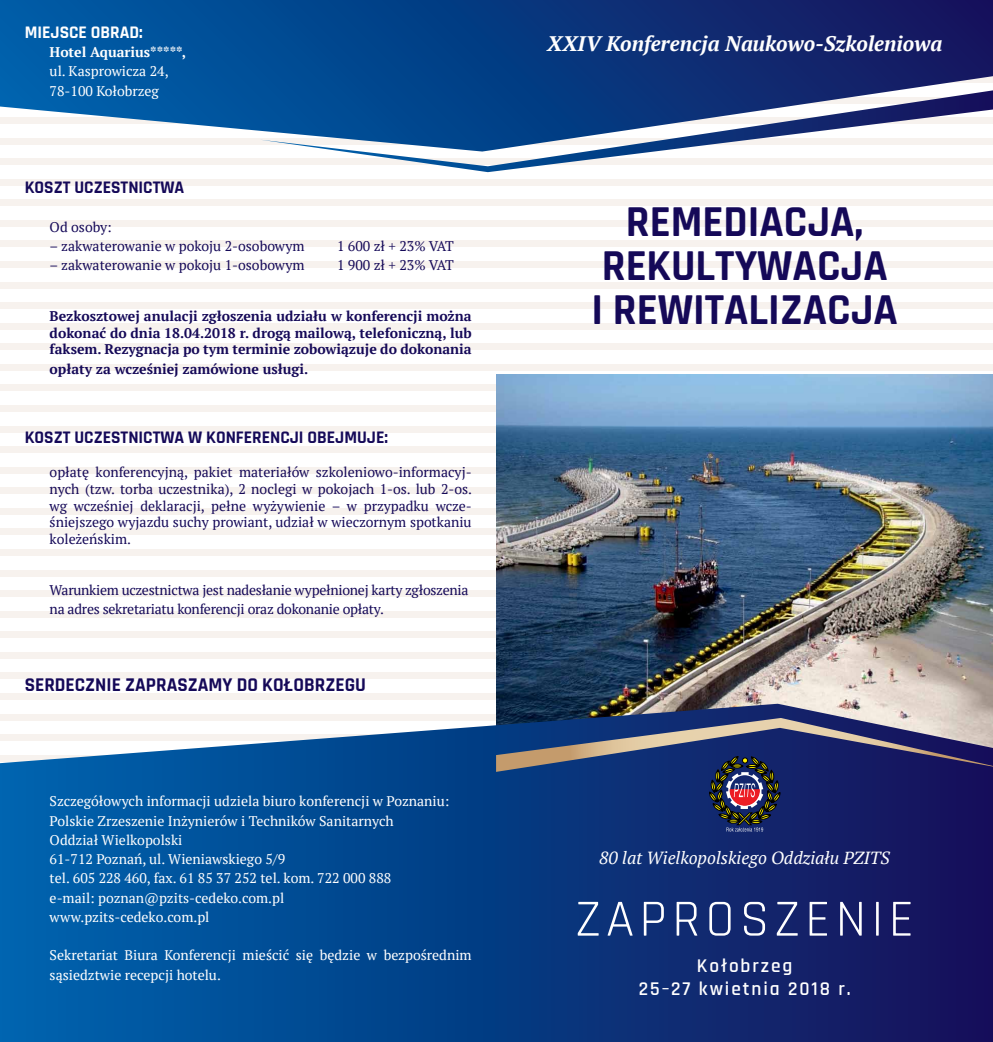
<style>
.page{position:relative;width:993px;height:1042px;background:#fff}
.page>*{position:absolute;margin:0;border:0;box-sizing:border-box;transform-origin:0 0}
.t1{font:52.5px "Rajdhani";letter-spacing:.1em;color:#fff}
.t2{font:700 43.75px/43.8px "Rajdhani";color:#150958}
.t3{font:italic 700 21px "PT Serif";color:#fff}
.t4{font:700 19.25px "Rajdhani";color:#150958}
.t5{font:600 19.25px/23.1px "Rajdhani";letter-spacing:.1em;color:#fff;text-align:center}
.t6{font:700 17.5px "Rajdhani";color:#150958}
.t7{font:italic 17.5px "PT Serif";color:#fff}
.t8{font:700 17.5px "Rajdhani";color:#fff}
.t9{font:14px/16.8px "PT Serif";letter-spacing:-.01em;color:#150958;text-align:justify}
.t10{font:14px/19.2px "PT Serif";color:#fff}
.t11{font:700 14px/16.8px "PT Serif";color:#150958;text-align:justify}
.t12{font:700 14px "PT Serif";color:#fff}
</style>
<div class="page">
<div style="left:0;top:158px;width:992px;height:7px;background:#f7f2ee"></div>
<div style="left:0;top:179px;width:992px;height:7px;background:#f7f2ee"></div>
<div style="left:0;top:199px;width:992px;height:7px;background:#f7f2ee"></div>
<div style="left:0;top:220px;width:992px;height:7px;background:#f7f2ee"></div>
<div style="left:0;top:241px;width:992px;height:6px;background:#f7f2ee"></div>
<div style="left:0;top:261px;width:992px;height:7px;background:#f7f2ee"></div>
<div style="left:0;top:282px;width:992px;height:6px;background:#f7f2ee"></div>
<div style="left:0;top:302px;width:992px;height:7px;background:#f7f2ee"></div>
<div style="left:0;top:323px;width:992px;height:7px;background:#f7f2ee"></div>
<div style="left:0;top:343px;width:992px;height:7px;background:#f7f2ee"></div>
<div style="left:0;top:364px;width:992px;height:7px;background:#f7f2ee"></div>
<div style="left:0;top:384px;width:992px;height:7px;background:#f7f2ee"></div>
<div style="left:0;top:405px;width:992px;height:7px;background:#f7f2ee"></div>
<div style="left:0;top:426px;width:992px;height:6px;background:#f7f2ee"></div>
<div style="left:0;top:446px;width:992px;height:7px;background:#f7f2ee"></div>
<div style="left:0;top:467px;width:992px;height:6px;background:#f7f2ee"></div>
<div style="left:0;top:487px;width:992px;height:7px;background:#f7f2ee"></div>
<div style="left:0;top:508px;width:992px;height:7px;background:#f7f2ee"></div>
<div style="left:0;top:528px;width:992px;height:7px;background:#f7f2ee"></div>
<div style="left:0;top:549px;width:992px;height:7px;background:#f7f2ee"></div>
<div style="left:0;top:570px;width:992px;height:6px;background:#f7f2ee"></div>
<div style="left:0;top:590px;width:992px;height:7px;background:#f7f2ee"></div>
<div style="left:0;top:611px;width:992px;height:6px;background:#f7f2ee"></div>
<div style="left:0;top:631px;width:992px;height:7px;background:#f7f2ee"></div>
<div style="left:0;top:652px;width:992px;height:7px;background:#f7f2ee"></div>
<div style="left:0;top:672px;width:992px;height:7px;background:#f7f2ee"></div>
<div style="left:0;top:693px;width:992px;height:7px;background:#f7f2ee"></div>
<img style="left:496px;top:374px;width:496px;height:330px">
<svg style="left:0;top:0;width:992px;height:145px;background:#184a8d"></svg>
<svg style="left:259px;top:90px;width:733px;height:82px"></svg>
<svg style="left:0;top:704px;width:992px;height:338px;background:#1a4c8e"></svg>
<svg style="left:496px;top:718px;width:496px;height:113px;background:#2e3b71"></svg>
<p class="t8" style="left:25px;top:22px;width:119px">MIEJSCE OBRAD:</p>
<p class="t12" style="left:50px;top:43px;width:138px">Hotel Aquarius*****,</p>
<p class="t10" style="left:50px;top:62px;width:120px">ul. Kasprowicza 24,<br>78-100 Kołobrzeg</p>
<p class="t6" style="left:25px;top:177px;width:161px">KOSZT UCZESTNICTWA</p>
<p class="t9" style="left:50px;top:218px;width:64px">Od osoby:</p>
<p class="t9" style="left:50px;top:238px;width:256px">– zakwaterowanie w pokoju 2-osobowym</p>
<p class="t9" style="left:337px;top:238px;width:118px">1 600 zł + 23% VAT</p>
<p class="t9" style="left:50px;top:257px;width:256px">– zakwaterowanie w pokoju 1-osobowym</p>
<p class="t9" style="left:337px;top:257px;width:118px">1 900 zł + 23% VAT</p>
<p class="t11" style="left:50px;top:307px;width:423px">Bezkosztowej anulacji zgłoszenia udziału w konferencji można dokonać do dnia 18.04.2018 r. drogą mailową, telefoniczną, lub faksem. Rezygnacja po tym terminie zobowiązuje do dokonania</p>
<p class="t11" style="left:50px;top:360px;width:260px">opłaty za wcześniej zamówione usługi.</p>
<p class="t6" style="left:25px;top:427px;width:364px">KOSZT UCZESTNICTWA W KONFERENCJI OBEJMUJE:</p>
<p class="t9" style="left:50px;top:463px;width:424px">opłatę konferencyjną, pakiet materiałów szkoleniowo-informacyj&shy;nych (tzw. torba uczestnika), 2 noclegi w pokojach 1-os. lub 2-os. wg wcześniej deklaracji, pełne wyżywienie – w przypadku wcze&shy;śniejszego wyjazdu suchy prowiant, udział w wieczornym spotkaniu koleżeńskim.</p>
<p class="t9" style="left:50px;top:580px;width:420px;line-height:19.2px">Warunkiem uczestnictwa jest nadesłanie wypełnionej karty zgłoszenia na adres sekretariatu konferencji oraz dokonanie opłaty.</p>
<h3 class="t4" style="left:25px;top:673px;width:342px">SERDECZNIE ZAPRASZAMY DO KOŁOBRZEGU</h3>
<p class="t10" style="left:50px;top:791px;width:401px">Szczegółowych informacji udziela biuro konferencji w Poznaniu:<br>Polskie Zrzeszenie Inżynierów i Techników Sanitarnych<br>Oddział Wielkopolski<br>61-712 Poznań, ul. Wieniawskiego 5/9<br>tel. 605 228 460, fax. 61 85 37 252 tel. kom. 722 000 888<br>e-mail: poznan@pzits-cedeko.com.pl<br>www.pzits-cedeko.com.pl</p>
<p class="t10" style="left:50px;top:945px;width:423px">Sekretariat Biura Konferencji mieścić się będzie w bezpośrednim sąsiedztwie recepcji hotelu.</p>
<h3 class="t3" style="left:547px;top:30px;width:396px">XXIV Konferencja Naukowo-Szkoleniowa</h3>
<h2 class="t2" style="left:625px;top:202px;width:158px">REMEDIACJA</h2>
<h2 class="t2" style="left:854px;top:202px;width:10px">,</h2>
<h2 class="t2" style="left:591px;top:245px;width:213px">REKULTYWACJA<br>I REWITALIZACJA</h2>
<p class="t7" style="left:599px;top:847px;width:291px">80 lat Wielkopolskiego Oddziału PZITS</p>
<h1 class="t1" style="left:575px;top:889px;width:340px">ZAPROSZENIE</h1>
<h3 class="t5" style="left:638px;top:955px;width:213px">Kołobrzeg<br>25–27 kwietnia 2018 r.</h3>
</div>
